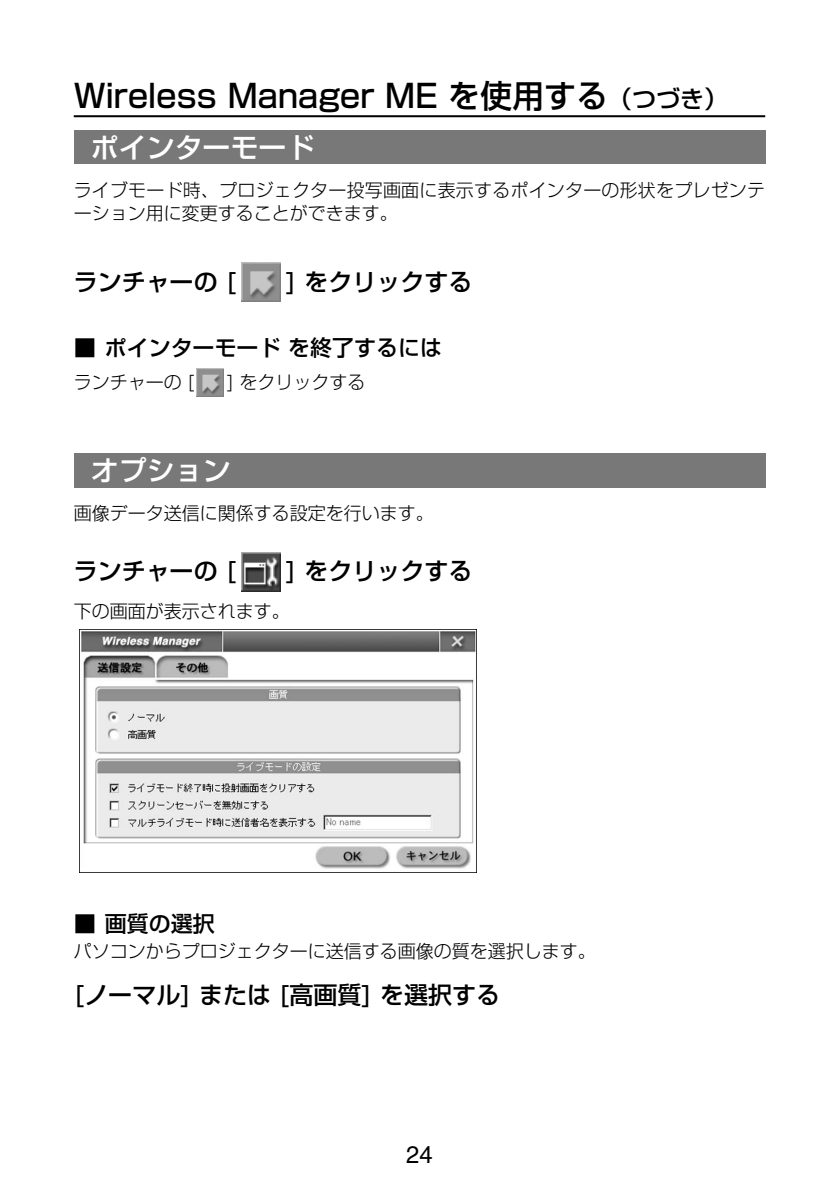
<style>
.page{position:relative;width:838px;height:1190px;background:#fff}
.page>*{position:absolute;margin:0;border:0;box-sizing:border-box;transform-origin:0 0}
.t1{font:500 32px "Shin Go";color:#000}
.t2{font:500 28px "Shin Go";color:#fff}
.t3{font:500 24px "Shin Go";color:#000}
.t4{font:24px "Helvetica";color:#000}
.t5{font:500 22px "Shin Go";color:#000}
.t6{font:300 18px/23px "Shin Go";color:#000}
.s1{font-size:24px}
</style>
<div class="page">
<hr style="left:74px;top:115px;width:691px;height:2px;background:#000">
<img style="left:241px;top:552px;width:39px;height:39px">
<img style="left:79px;top:630px;width:397px;height:243px">
<div style="left:74px;top:130px;width:691px;height:34px;background:#787878"></div>
<img style="left:241px;top:262px;width:39px;height:39px">
<img style="left:197px;top:369px;width:27px;height:27px">
<div style="left:74px;top:454px;width:691px;height:34px;background:#787878"></div>
<h1 class="t1" style="left:74px;top:83px;width:656px">Wireless Manager ME を使用する<span class="s1">（つづき）</span></h1>
<h2 class="t2" style="left:91px;top:137px;width:226px">ポインターモード</h2>
<p class="t6" style="left:74px;top:181px;width:693px">ライブモード時、プロジェクター投写画面に表示するポインターの形状をプレゼンテーション用に変更することができます。</p>
<h3 class="t3" style="left:74px;top:273px;width:164px">ランチャーの [</h3>
<h3 class="t3" style="left:286px;top:273px;width:188px">] をクリックする</h3>
<p class="t5" style="left:74px;top:339px;width:370px">■ ポインターモードを終了するには</p>
<p class="t6" style="left:74px;top:373px;width:122px">ランチャーの [</p>
<p class="t6" style="left:227px;top:373px;width:140px">] をクリックする</p>
<h2 class="t2" style="left:91px;top:460px;width:141px">オプション</h2>
<p class="t6" style="left:74px;top:505px;width:362px">画像データ送信に関係する設定を行います。</p>
<h3 class="t3" style="left:74px;top:562px;width:164px">ランチャーの [</h3>
<h3 class="t3" style="left:286px;top:562px;width:188px">] をクリックする</h3>
<p class="t6" style="left:74px;top:602px;width:218px">下の画面が表示されます。</p>
<p class="t5" style="left:74px;top:916px;width:143px">■ 画質の選択</p>
<p class="t6" style="left:74px;top:942px;width:524px">パソコンからプロジェクターに送信する画像の質を選択します。</p>
<h3 class="t3" style="left:74px;top:986px;width:428px">[ノーマル] または [高画質] を選択する</h3>
<h3 class="t4" style="left:406px;top:1145px;width:28px">24</h3>
</div>
